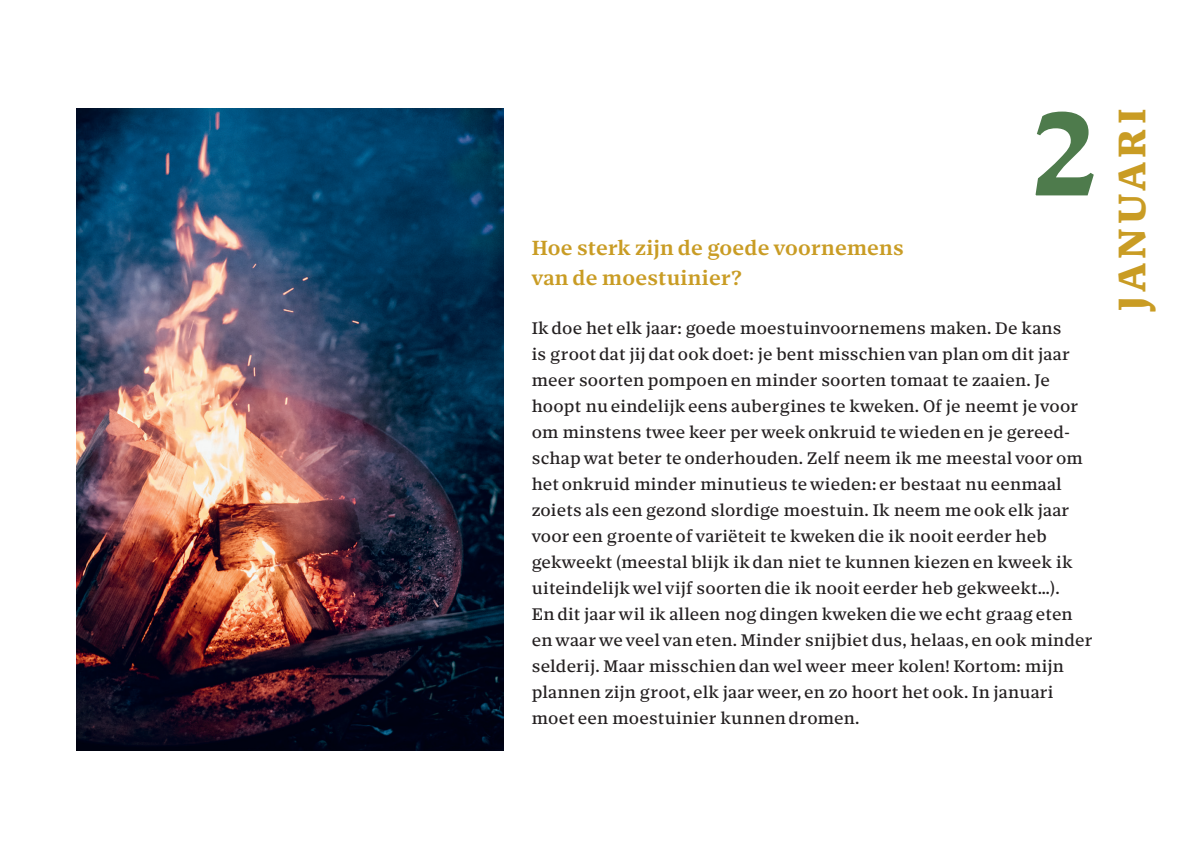
<style>
.page{position:relative;width:1191px;height:852px;background:#fff}
.page>*{position:absolute;margin:0;border:0;box-sizing:border-box;transform-origin:0 0}
.t1{font:800 127px "Study";color:#4e7b4c}
.t2{font:800 41px "Study";letter-spacing:.1em;color:#c99c24}
.t3{font:20px/30px "Corsario VF";letter-spacing:.01em;color:#c99c24}
.t4{font:16.4px/26px "Corsario VF";letter-spacing:.01em;color:#231f20}
</style>
<div class="page">
<img style="left:76px;top:109px;width:427px;height:641px">
<h1 class="t1" style="left:1032px;top:80px;width:65px">2</h1>
<p class="t3" style="left:531px;top:233px;width:373px">Hoe sterk zijn de goede voornemens van de moestuinier?</p>
<p class="t4" style="left:531px;top:315px;width:562px">Ik doe het elk jaar: goede moestuinvoornemens maken. De kans<br>is groot dat jij dat ook doet: je bent misschien van plan om dit jaar meer soorten pompoen en minder soorten tomaat te zaaien. Je hoopt nu eindelijk eens aubergines te kweken. Of je neemt je voor om minstens twee keer per week onkruid te wieden en je gereed&shy;schap wat beter te onderhouden. Zelf neem ik me meestal voor om het onkruid minder minutieus te wieden: er bestaat nu eenmaal zoiets als een gezond slordige moestuin. Ik neem me ook elk jaar voor een groente of variëteit te kweken die ik nooit eerder heb gekweekt (meestal blijk ik dan niet te kunnen kiezen en kweek ik uiteindelijk wel vijf soorten die ik nooit eerder heb gekweekt…).<br>En dit jaar wil ik alleen nog dingen kweken die we echt graag eten en waar we veel van eten. Minder snijbiet dus, helaas, en ook minder selderij. Maar misschien dan wel weer meer kolen! Kortom: mijn plannen zijn groot, elk jaar weer, en zo hoort het ook. In januari moet een moestuinier kunnen dromen.</p>
<h2 class="t2" style="left:1107px;top:311px;width:204px;rotate:-90deg">JANUARI</h2>
</div>
